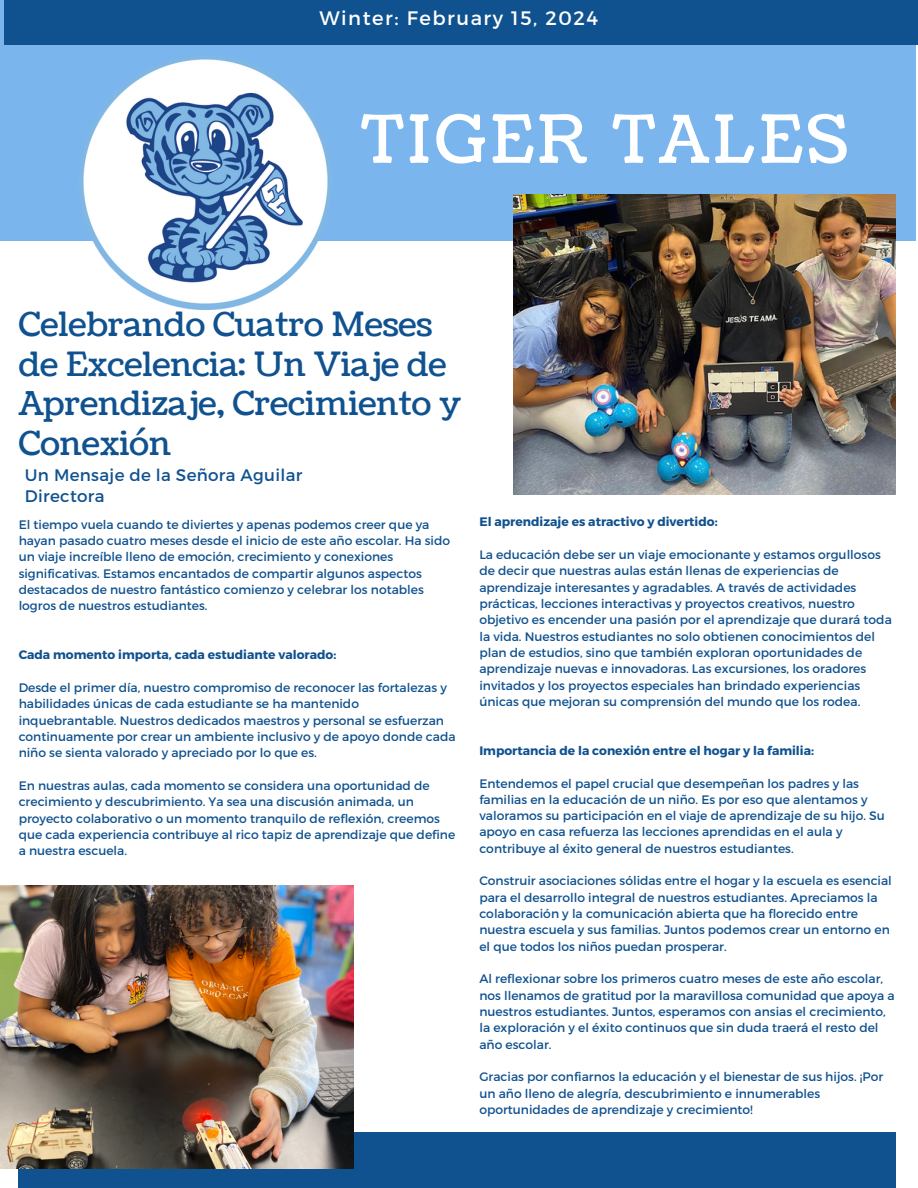
<style>
.page{position:relative;width:918px;height:1188px;background:#fff}
.page>*{position:absolute;margin:0;border:0;box-sizing:border-box;transform-origin:0 0}
.t1{font:66.15px "Coustard";letter-spacing:.06em;color:#fff}
.t2{font:33.3px/39.3px "Coustard";color:#10528f}
.t3{font:19.5px "Montserrat";letter-spacing:.08em;color:#fff}
.t4{font:16.65px/20.2px "Montserrat";letter-spacing:.02em;color:#10528f}
.t5{font:12.3px/16.4px "Montserrat";color:#10528f}
.t6{font:700 12.3px "Montserrat";color:#10528f}
</style>
<div class="page">
<div style="left:0;top:0;width:916px;height:241px;background:#7ab5ed"></div>
<div style="left:4px;top:0;width:914px;height:45px;background:#10528f"></div>
<div style="left:19px;top:1132px;width:877px;height:56px;background:#10528f"></div>
<img style="left:80px;top:59px;width:250px;height:249px">
<img style="left:513px;top:195px;width:383px;height:300px">
<img style="left:0;top:886px;width:354px;height:282px">
<p class="t3" style="left:320px;top:5px;width:280px">Winter: February 15, 2024</p>
<h1 class="t1" style="left:361px;top:95px;width:489px">TIGER TALES</h1>
<h5 class="t2" style="left:19px;top:306px;width:444px">Celebrando Cuatro Meses de Excelencia: Un Viaje de<br>Aprendizaje, Crecimiento y<br>Conexión</h5>
<p class="t4" style="left:25px;top:465px;width:279px">Un Mensaje de la Señora Aguilar<br>Directora</p>
<h2 class="t5" style="left:19px;top:516px;width:433px">El tiempo vuela cuando te diviertes y apenas podemos creer que ya hayan pasado cuatro meses desde el inicio de este año escolar. Ha sido un viaje increíble lleno de emoción, crecimiento y conexiones significativas. Estamos encantados de compartir algunos aspectos destacados de nuestro fantástico comienzo y celebrar los notables logros de nuestros estudiantes.</h2>
<h4 class="t6" style="left:19px;top:647px;width:319px">Cada momento importa, cada estudiante valorado:</h4>
<h5 class="t5" style="left:19px;top:679px;width:438px">Desde el primer día, nuestro compromiso de reconocer las fortalezas y habilidades únicas de cada estudiante se ha mantenido inquebrantable. Nuestros dedicados maestros y personal se esfuerzan continuamente por crear un ambiente inclusivo y de apoyo donde cada niño se sienta valorado y apreciado por lo que es.</h5>
<p class="t5" style="left:19px;top:777px;width:438px">En nuestras aulas, cada momento se considera una oportunidad de crecimiento y descubrimiento. Ya sea una discusión animada, un proyecto colaborativo o un momento tranquilo de reflexión, creemos que cada experiencia contribuye al rico tapiz de aprendizaje que define a nuestra escuela.</p>
<p class="t6" style="left:479px;top:514px;width:240px">El aprendizaje es atractivo y divertido:</p>
<p class="t5" style="left:479px;top:546px;width:414px">La educación debe ser un viaje emocionante y estamos orgullosos de decir que nuestras aulas están llenas de experiencias de aprendizaje interesantes y agradables. A través de actividades prácticas, lecciones interactivas y proyectos creativos, nuestro objetivo es encender una pasión por el aprendizaje que durará toda la vida. Nuestros estudiantes no solo obtienen conocimientos del plan de estudios, sino que también exploran oportunidades de aprendizaje nuevas e innovadoras. Las excursiones, los oradores invitados y los proyectos especiales han brindado experiencias únicas que mejoran su comprensión del mundo que los rodea.</p>
<p class="t6" style="left:479px;top:743px;width:336px">Importancia de la conexión entre el hogar y la familia:</p>
<p class="t5" style="left:479px;top:774px;width:407px">Entendemos el papel crucial que desempeñan los padres y las familias en la educación de un niño. Es por eso que alentamos y valoramos su participación en el viaje de aprendizaje de su hijo. Su apoyo en casa refuerza las lecciones aprendidas en el aula y contribuye al éxito general de nuestros estudiantes.</p>
<h5 class="t5" style="left:479px;top:872px;width:414px">Construir asociaciones sólidas entre el hogar y la escuela es esencial para el desarrollo integral de nuestros estudiantes. Apreciamos la colaboración y la comunicación abierta que ha florecido entre nuestra escuela y sus familias. Juntos podemos crear un entorno en el que todos los niños puedan prosperar.</h5>
<p class="t5" style="left:479px;top:970px;width:417px">Al reflexionar sobre los primeros cuatro meses de este año escolar, nos llenamos de gratitud por la maravillosa comunidad que apoya a nuestros estudiantes. Juntos, esperamos con ansias el crecimiento, la exploración y el éxito continuos que sin duda traerá el resto del año escolar.</p>
<p class="t5" style="left:479px;top:1068px;width:405px">Gracias por confiarnos la educación y el bienestar de sus hijos. ¡Por un año lleno de alegría, descubrimiento e innumerables oportunidades de aprendizaje y crecimiento!</p>
</div>
